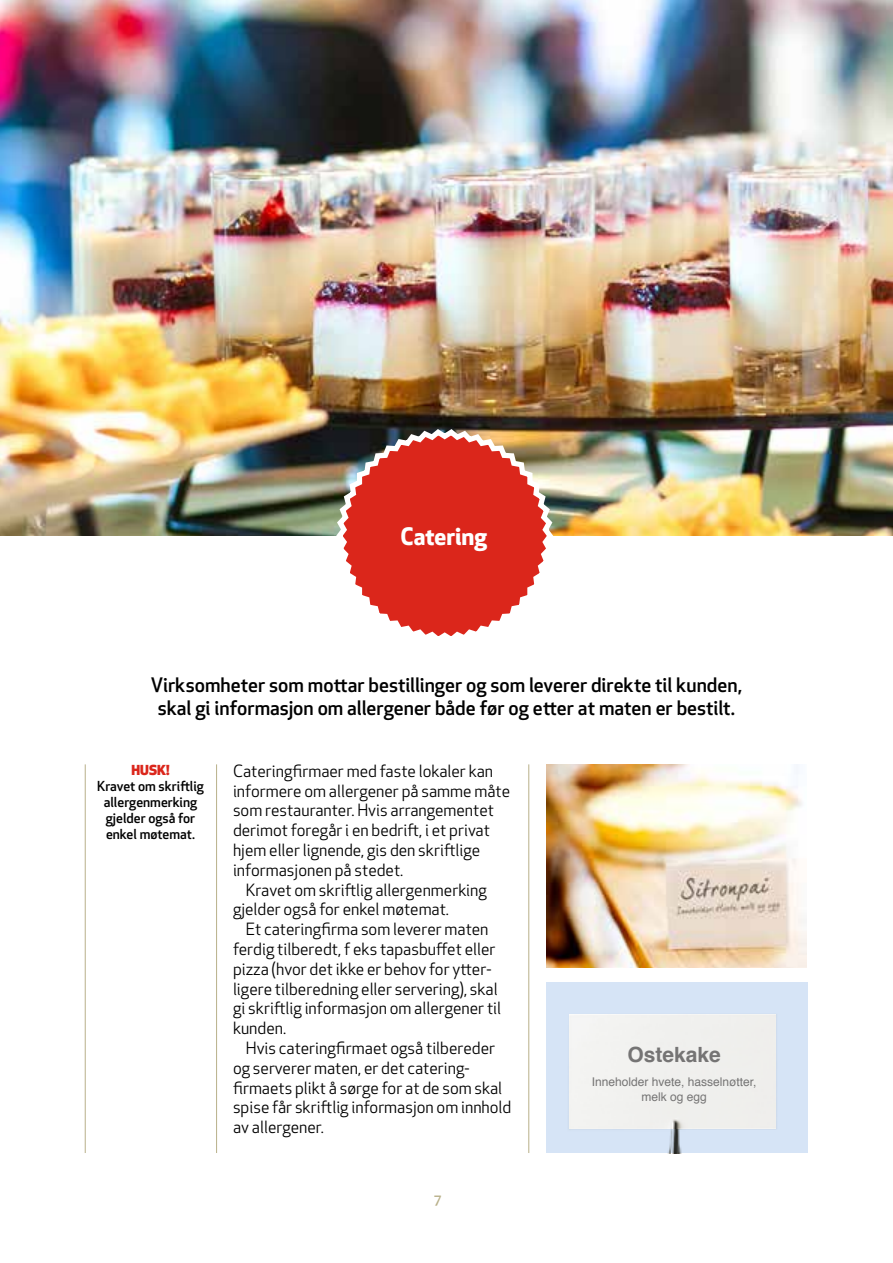
<style>
.page{position:relative;width:893px;height:1263px;background:#fff}
.page>*{position:absolute;margin:0;border:0;box-sizing:border-box;transform-origin:0 0}
.t1{font:700 23.4px "Apex New";color:#fff}
.t2{font:700 21px "Helvetica";color:#757474}
.t3{font:500 19.5px/23.4px "Apex New";color:#000;text-align:center}
.t4{font:16.5px/19.8px "Apex New";color:#000}
.t5{font:500 13.5px/16.2px "Apex New";color:#000;text-align:center}
.t6{font:800 13.5px "Apex New";color:#db261b}
.t7{font:500 13.5px "Apex New";color:#b8b089}
.t8{font:12px/15px "Helvetica";color:#757474;text-align:center}
</style>
<div class="page">
<div style="left:547px;top:983px;width:261px;height:170px;background:#d6e4f6"></div>
<div style="left:569px;top:1015px;width:206px;height:113px;background:#f0f0ee"></div>
<img style="left:0;top:0;width:893px;height:536px">
<svg style="left:332px;top:425px;width:225px;height:211px"></svg>
<hr style="left:85px;top:764px;width:1px;height:389px;background:#b8b089">
<hr style="left:216px;top:764px;width:1px;height:389px;background:#b8b089">
<hr style="left:529px;top:764px;width:1px;height:389px;background:#b8b089">
<img style="left:547px;top:764px;width:260px;height:204px">
<h1 class="t1" style="left:400px;top:519px;width:88px">Catering</h1>
<p class="t3" style="left:151px;top:673px;width:593px">Virksomheter som mottar bestillinger og som leverer direkte til kunden, skal gi informasjon om allergener både før og etter at maten er bestilt.</p>
<p class="t6" style="left:132px;top:760px;width:39px">HUSK!</p>
<p class="t5" style="left:97px;top:777px;width:108px">Kravet om skriftlig allergenmerking gjelder også for enkel møtemat.</p>
<p class="t4" style="left:233px;top:761px;width:279px">Cateringfirmaer med faste lokaler kan informere om allergener på samme måte som restauranter. Hvis arrangementet derimot foregår i en bedrift, i et privat hjem eller lignende, gis den skriftlige informasjonen på stedet.</p>
<p class="t4" style="left:233px;top:880px;width:255px;text-indent:13px">Kravet om skriftlig allergenmerking gjelder også for enkel møtemat.</p>
<p class="t4" style="left:233px;top:919px;width:270px;text-indent:13px">Et cateringfirma som leverer maten ferdig tilberedt, f eks tapasbuffet eller pizza (hvor det ikke er behov for ytter&shy;ligere tilberedning eller servering), skal gi skriftlig informasjon om allergener til kunden.</p>
<p class="t4" style="left:233px;top:1038px;width:280px;text-indent:13px">Hvis cateringfirmaet også tilbereder og serverer maten, er det catering&shy;firmaets plikt å sørge for at de som skal spise får skriftlig informasjon om innhold av allergener.</p>
<p class="t7" style="left:434px;top:1190px;width:9px">7</p>
<p class="t2" style="left:627px;top:1038px;width:95px">Ostekake</p>
<p class="t8" style="left:592px;top:1074px;width:166px">Inneholder hvete, hasselnøtter, melk og egg</p>
</div>
